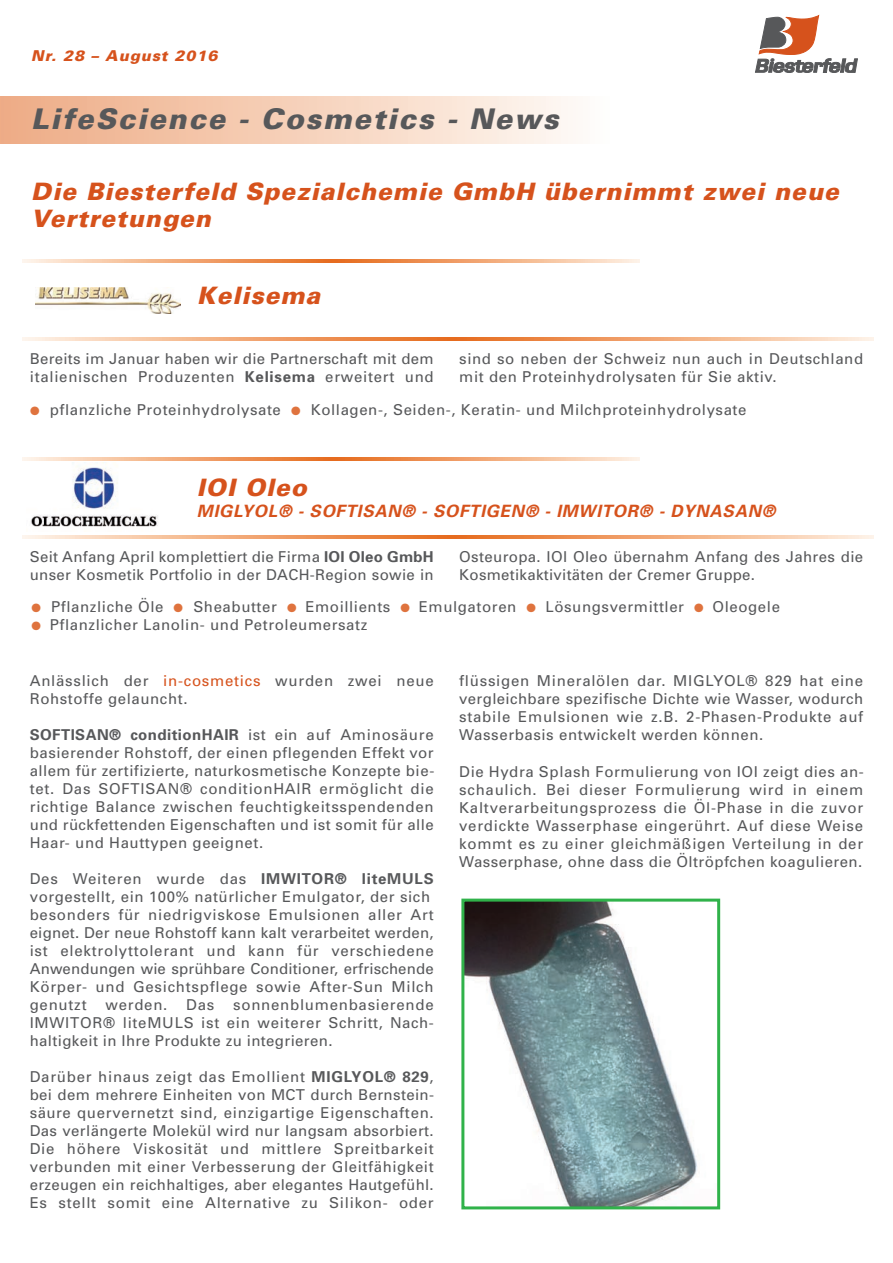
<style>
.page{position:relative;width:893px;height:1263px;background:#fff}
.page>*{position:absolute;margin:0;border:0;box-sizing:border-box;transform-origin:0 0}
.t1{font:italic 900 28.5px "Univers";letter-spacing:.065em;color:#57585a}
.t2{font:italic 900 24px/27px "Univers";letter-spacing:.045em;color:#d6521c}
.t3{font:italic 700 16.95px "Univers";letter-spacing:.045em;color:#d6521c}
.t4{font:15px/18px "Univers";letter-spacing:.04em;color:#57585a;text-align:justify}
.t5{font:15px/18px "Univers";letter-spacing:.02em;color:#57585a}
.t6{font:italic 900 15px "Univers";letter-spacing:.065em;color:#d6521c}
.s1{font-weight:700}
.s2{color:#df733e}
.s3{color:#d6521c}
</style>
<div class="page">
<img style="left:35px;top:287px;width:145px;height:27px">
<svg style="left:23px;top:259px;width:616px;height:3px;background:#f1ab7c"></svg>
<svg style="left:23px;top:337px;width:850px;height:3px;background:#f1ac7c"></svg>
<svg style="left:755px;top:15px;width:102px;height:58px"></svg>
<div style="left:0;top:96px;width:613px;height:48px;background:linear-gradient(to right,#eeaa83,#fffcf9)"></div>
<img style="left:465px;top:903px;width:233px;height:302px">
<div style="left:461px;top:899px;width:259px;height:310px;border:3px solid #30b24a"></div>
<img style="left:30px;top:467px;width:128px;height:60px">
<svg style="left:23px;top:457px;width:616px;height:3px;background:#f1ab7c"></svg>
<svg style="left:23px;top:535px;width:850px;height:3px;background:#f1ac7c"></svg>
<p class="t6" style="left:31px;top:50px;width:188px">Nr. 28 – August 2016</p>
<h1 class="t1" style="left:31px;top:108px;width:529px">LifeScience - Cosmetics - News</h1>
<h2 class="t2" style="left:31px;top:180px;width:809px">Die Biesterfeld Spezialchemie GmbH übernimmt zwei neue<br>Vertretungen</h2>
<h2 class="t2" style="left:197px;top:284px;width:125px">Kelisema</h2>
<p class="t5" style="left:30px;top:351px;width:405px">Bereits im Januar haben wir die Partnerschaft mit dem italienischen Produzenten <span class="s1">Kelisema</span> erweitert und</p>
<p class="t4" style="left:459px;top:351px;width:405px">sind so neben der Schweiz nun auch in Deutschland mit den Proteinhydrolysaten für Sie aktiv.</p>
<p class="t4" style="left:30px;top:402px;width:718px"><span class="s2">●</span> pflanzliche Proteinhydrolysate <span class="s2">●</span> Kollagen-, Seiden-, Keratin- und Milchproteinhydrolysate</p>
<h2 class="t2" style="left:197px;top:476px;width:111px">IOI Oleo</h2>
<p class="t3" style="left:197px;top:504px;width:580px">MIGLYOL® - SOFTISAN® - SOFTIGEN® - IMWITOR® - DYNASAN®</p>
<p class="t5" style="left:30px;top:549px;width:405px">Seit Anfang April komplettiert die Firma <span class="s1">IOI Oleo GmbH </span>unser Kosmetik Portfolio in der DACH-Region sowie in</p>
<p class="t4" style="left:459px;top:549px;width:405px">Osteuropa. IOI Oleo übernahm Anfang des Jahres die<br>Kosmetikaktivitäten der Cremer Gruppe.</p>
<p class="t4" style="left:31px;top:599px;width:750px"><span class="s2">●</span> Pflanzliche Öle <span class="s2">●</span> Sheabutter <span class="s2">●</span> Emoillients <span class="s2">●</span> Emulgatoren <span class="s2">●</span> Lösungsvermittler <span class="s2">●</span> Oleogele</p>
<p class="t4" style="left:31px;top:617px;width:337px"><span class="s2">●</span> Pflanzlicher Lanolin- und Petroleumersatz</p>
<p class="t4" style="left:30px;top:673px;width:405px">Anlässlich der <span class="s3">in-cosmetics</span> wurden zwei neue<br>Rohstoffe gelauncht.</p>
<p class="t4" style="left:30px;top:727px;width:406px"><span class="s1">SOFTISAN® conditionHAIR</span> ist ein auf Aminosäure basierender Rohstoff, der einen pflegenden Effekt vor allem für zertifizierte, naturkosmetische Konzepte bie&shy;tet. Das SOFTISAN® conditionHAIR ermöglicht die richtige Balance zwischen feuchtigkeitsspendenden und rückfettenden Eigenschaften und ist somit für alle Haar- und Hauttypen geeignet.</p>
<p class="t4" style="left:30px;top:871px;width:405px;text-align:left">Des Weiteren wurde das <span class="s1">IMWITOR® liteMULS </span>vorgestellt, ein 100% natürlicher Emulgator, der sich besonders für niedrigviskose Emulsionen aller Art eignet. Der neue Rohstoff kann kalt verarbeitet werden, ist elektrolyttolerant und kann für verschiedene Anwendungen wie sprühbare Conditioner, erfrischende Körper- und Gesichtspflege sowie After-Sun Milch genutzt</p>
<p class="t4" style="left:30px;top:997px;width:405px;text-indent:203px">sonnenblumenbasierende IMWITOR® liteMULS ist ein weiterer Schritt, Nach&shy;haltigkeit in Ihre Produkte zu integrieren.</p>
<p class="t4" style="left:30px;top:1069px;width:406px">Darüber hinaus zeigt das Emollient <span class="s1">MIGLYOL® 829</span>, bei dem mehrere Einheiten von MCT durch Bernstein&shy;säure quervernetzt sind, einzigartige Eigenschaften.<br>Das verlängerte Molekül wird nur langsam absorbiert.<br>Die höhere Viskosität und mittlere Spreitbarkeit verbunden mit einer Verbesserung der Gleitfähigkeit erzeugen ein reichhaltiges, aber elegantes Hautgefühl.<br>Es stellt somit eine Alternative zu Silikon- oder</p>
<p class="t4" style="left:105px;top:997px;width:63px">werden.</p>
<p class="t4" style="left:186px;top:997px;width:30px">Das</p>
<p class="t4" style="left:459px;top:673px;width:405px">flüssigen Mineralölen dar. MIGLYOL® 829 hat eine vergleichbare spezifische Dichte wie Wasser, wodurch stabile Emulsionen wie z.B. 2-Phasen-Produkte auf Wasserbasis entwickelt werden können.</p>
<p class="t4" style="left:459px;top:763px;width:406px">Die Hydra Splash Formulierung von IOI zeigt dies an&shy;schaulich. Bei dieser Formulierung wird in einem Kaltverarbeitungsprozess die Öl-Phase in die zuvor verdickte Wasserphase eingerührt. Auf diese Weise kommt es zu einer gleichmäßigen Verteilung in der Wasserphase, ohne dass die Öltröpfchen koagulieren.</p>
</div>
